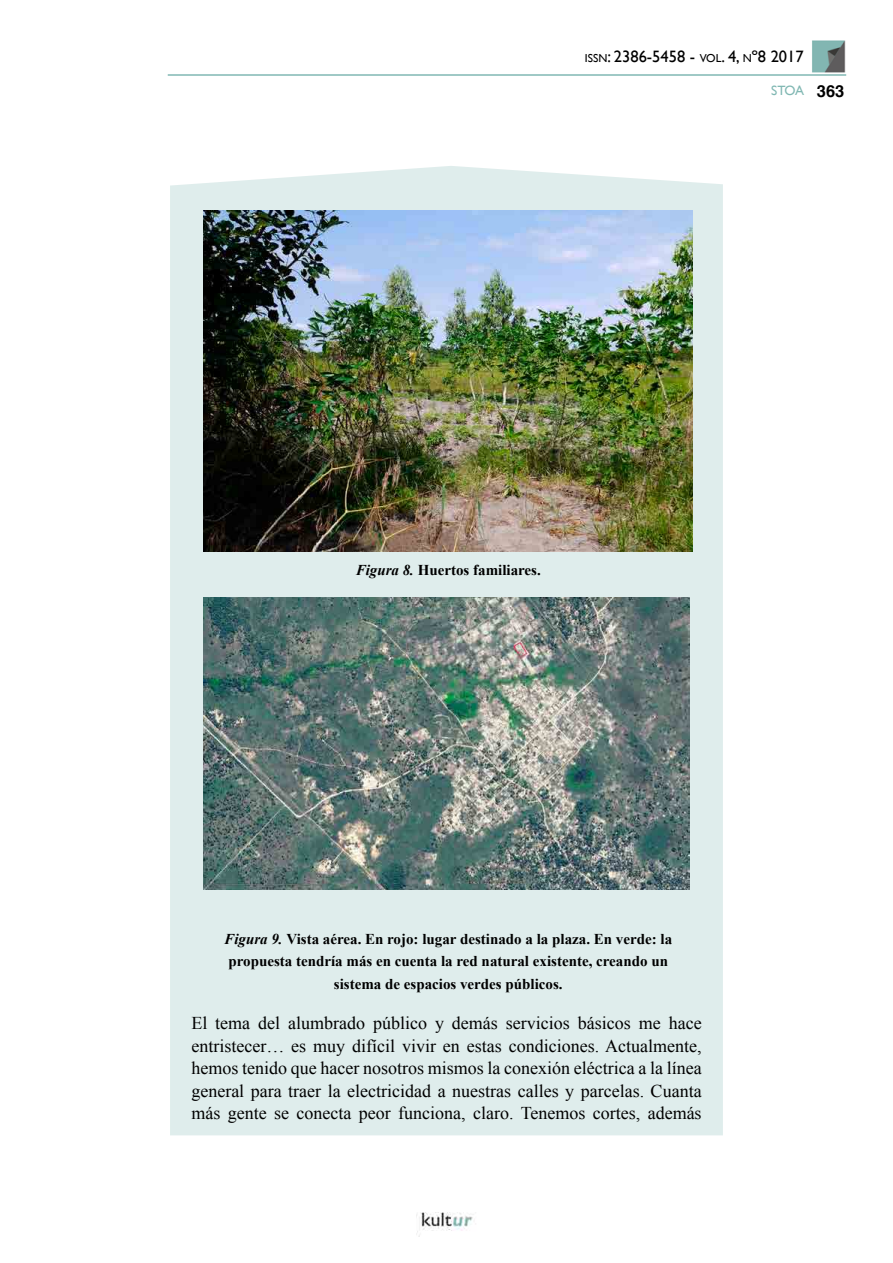
<style>
.page{position:relative;width:893px;height:1263px;background:#fff}
.page>*{position:absolute;margin:0;border:0;box-sizing:border-box;transform-origin:0 0}
.STOA_Cuerpo{font:18px/22.5px "Times New Roman";color:#000;text-align:justify}
.t1{font:16.5px "Gill Sans";color:#000}
.Pie_de_Figura{font:700 15px/22.5px "Times New Roman";color:#000;text-align:center}
.t2{font:13.5px "Gill Sans";color:#81b8b3}
.s1{font-size:11.55px}
.s2{font-style:inherit}
.s3{font-family:"Helvetica";font-weight:700;font-size:16.5px;color:#000}
.s4{font-style:italic}
</style>
<div class="page">
<div style="left:170px;top:166px;width:553px;height:969px;background:#dfedec"></div>
<img style="left:417px;top:1212px;width:56px;height:25px">
<img style="left:812px;top:40px;width:34px;height:33px">
<hr style="left:168px;top:74px;width:678px;height:2px;background:#81b8b3">
<img style="left:204px;top:210px;width:489px;height:342px">
<img style="left:204px;top:597px;width:486px;height:293px">
<p class="t1" style="left:585px;top:47px;width:220px"><span class="s1">ISSN</span>: 2386-5458 - <span class="s1">VOL</span><span class="s2">. 4,</span> <span class="s1">N</span><span class="s2">º8 2017</span></p>
<p class="t2" style="left:771px;top:83px;width:75px">STOA <span class="s3">363</span></p>
<p class="Pie_de_Figura" style="left:356px;top:558px;width:187px"><span class="s4">Figura 8.</span> Huertos familiares.</p>
<p class="Pie_de_Figura" style="left:224px;top:927px;width:449px"><span class="s4">Figura 9.</span> Vista aérea. En rojo: lugar destinado a la plaza. En verde: la propuesta tendría más en cuenta la red natural existente, creando un sistema de espacios verdes públicos.</p>
<p class="STOA_Cuerpo" style="left:191px;top:1012px;width:512px">El tema del alumbrado público y demás servicios básicos me hace entristecer… es muy difícil vivir en estas condiciones. Actualmente, hemos tenido que hacer nosotros mismos la conexión eléctrica a la línea general para traer la electricidad a nuestras calles y parcelas. Cuanta más gente se conecta peor funciona, claro. Tenemos cortes, además</p>
</div>
